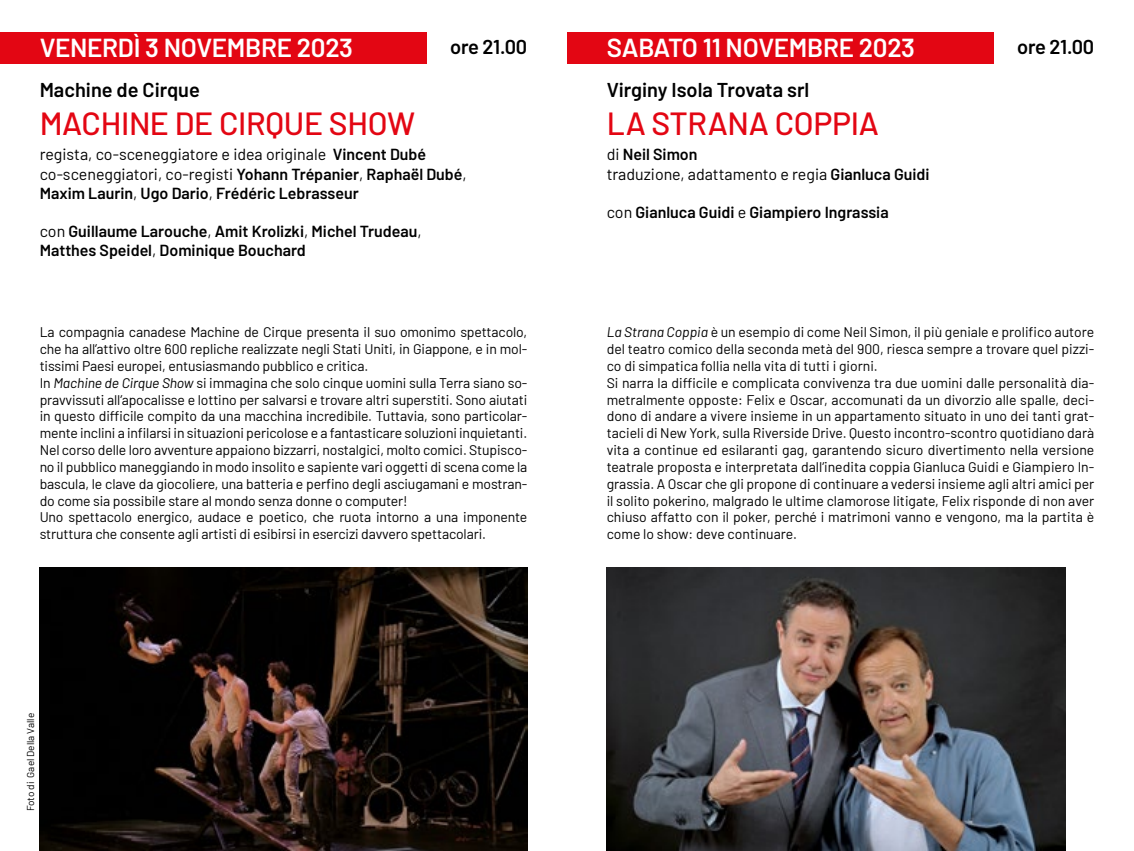
<style>
.page{position:relative;width:1134px;height:851px;background:#fff}
.page>*{position:absolute;margin:0;border:0;box-sizing:border-box;transform-origin:0 0}
.t1{font:500 32px "Barlow";letter-spacing:-.01em;color:#e30613}
.t2{font:600 26px "Barlow";letter-spacing:-.01em;color:#fff}
.t3{font:600 20px "Barlow";color:#000}
.t4{font:600 16px/19.2px "Barlow";color:#000}
.t5{font:16px/19.2px "Barlow";color:#000}
.t6{font:14px/16.8px "Barlow";letter-spacing:-.01em;color:#000}
.t7{font:10px "Barlow";color:#000}
.s1{font-weight:400}
.s2{font-style:italic}
.s3{font-weight:600}
</style>
<div class="page">
<div style="left:0;top:32px;width:427px;height:31px;background:#e30613"></div>
<img style="left:40px;top:567px;width:487px;height:283px">
<div style="left:567px;top:32px;width:427px;height:31px;background:#e30613"></div>
<img style="left:607px;top:567px;width:459px;height:283px">
<h2 class="t2" style="left:40px;top:28px;width:315px">VENERDÌ 3 NOVEMBRE 2023</h2>
<h3 class="t3" style="left:450px;top:32px;width:79px">ore 21.00</h3>
<h3 class="t3" style="left:40px;top:75px;width:162px">Machine de Cirque</h3>
<h1 class="t1" style="left:40px;top:100px;width:377px">MACHINE DE CIRQUE SHOW</h1>
<p class="t4" style="left:40px;top:144px;width:428px"><span class="s1">regista, co-sceneggiatore e idea originale</span> Vincent Dubé <span class="s1">co-sceneggiatori, co-registi</span> Yohann Trépanier<span class="s1">,</span> Raphaël Dubé<span class="s1">,<br></span>Maxim Laurin<span class="s1">,</span> Ugo Dario<span class="s1">,</span> Frédéric Lebrasseur</p>
<p class="t4" style="left:40px;top:220px;width:383px"><span class="s1">con</span> Guillaume Larouche<span class="s1">,</span> Amit Krolizki<span class="s1">,</span> Michel Trudeau<span class="s1">,<br></span>Matthes Speidel<span class="s1">,</span> Dominique Bouchard</p>
<p class="t6" style="left:40px;top:323px;width:489px">La compagnia canadese Machine de Cirque presenta il suo omonimo spettacolo, che ha all’attivo oltre 600 repliche realizzate negli Stati Uniti, in Giappone, e in mol&shy;tissimi Paesi europei, entusiasmando pubblico e critica.<br>In <span class="s2">Machine de Cirque Show</span> si immagina che solo cinque uomini sulla Terra siano so&shy;pravvissuti all’apocalisse e lottino per salvarsi e trovare altri superstiti. Sono aiutati in questo difficile compito da una macchina incredibile. Tuttavia, sono particolar&shy;mente inclini a infilarsi in situazioni pericolose e a fantasticare soluzioni inquietanti.<br>Nel corso delle loro avventure appaiono bizzarri, nostalgici, molto comici. Stupisco&shy;no il pubblico maneggiando in modo insolito e sapiente vari oggetti di scena come la bascula, le clave da giocoliere, una batteria e perfino degli asciugamani e mostran&shy;do come sia possibile stare al mondo senza donne o computer!<br>Uno spettacolo energico, audace e poetico, che ruota intorno a una imponente struttura che consente agli artisti di esibirsi in esercizi davvero spettacolari.</p>
<p class="t7" style="left:23px;top:811px;width:100px;rotate:-90deg">Foto di Gael Della Valle</p>
<h2 class="t2" style="left:607px;top:28px;width:310px">SABATO 11 NOVEMBRE 2023</h2>
<h3 class="t3" style="left:1017px;top:32px;width:79px">ore 21.00</h3>
<h3 class="t3" style="left:607px;top:75px;width:204px">Virginy Isola Trovata srl</h3>
<h1 class="t1" style="left:607px;top:100px;width:274px">LA STRANA COPPIA</h1>
<p class="t5" style="left:607px;top:144px;width:324px">di <span class="s3">Neil Simon<br></span>traduzione, adattamento e regia <span class="s3">Gianluca Guidi</span></p>
<p class="t4" style="left:607px;top:201px;width:283px"><span class="s1">con</span> Gianluca Guidi <span class="s1">e</span> Giampiero Ingrassia</p>
<p class="t6" style="left:607px;top:323px;width:489px"><span class="s2">La Strana Coppia</span> è un esempio di come Neil Simon, il più geniale e prolifico autore del teatro comico della seconda metà del 900, riesca sempre a trovare quel pizzi&shy;co di simpatica follia nella vita di tutti i giorni.<br>Si narra la difficile e complicata convivenza tra due uomini dalle personalità dia&shy;metralmente opposte: Felix e Oscar, accomunati da un divorzio alle spalle, deci&shy;dono di andare a vivere insieme in un appartamento situato in uno dei tanti grat&shy;tacieli di New York, sulla Riverside Drive. Questo incontro-scontro quotidiano darà vita a continue ed esilaranti gag, garantendo sicuro divertimento nella versione teatrale proposta e interpretata dall’inedita coppia Gianluca Guidi e Giampiero In&shy;grassia. A Oscar che gli propone di continuare a vedersi insieme agli altri amici per il solito pokerino, malgrado le ultime clamorose litigate, Felix risponde di non aver chiuso affatto con il poker, perché i matrimoni vanno e vengono, ma la partita è come lo show: deve continuare.</p>
</div>
